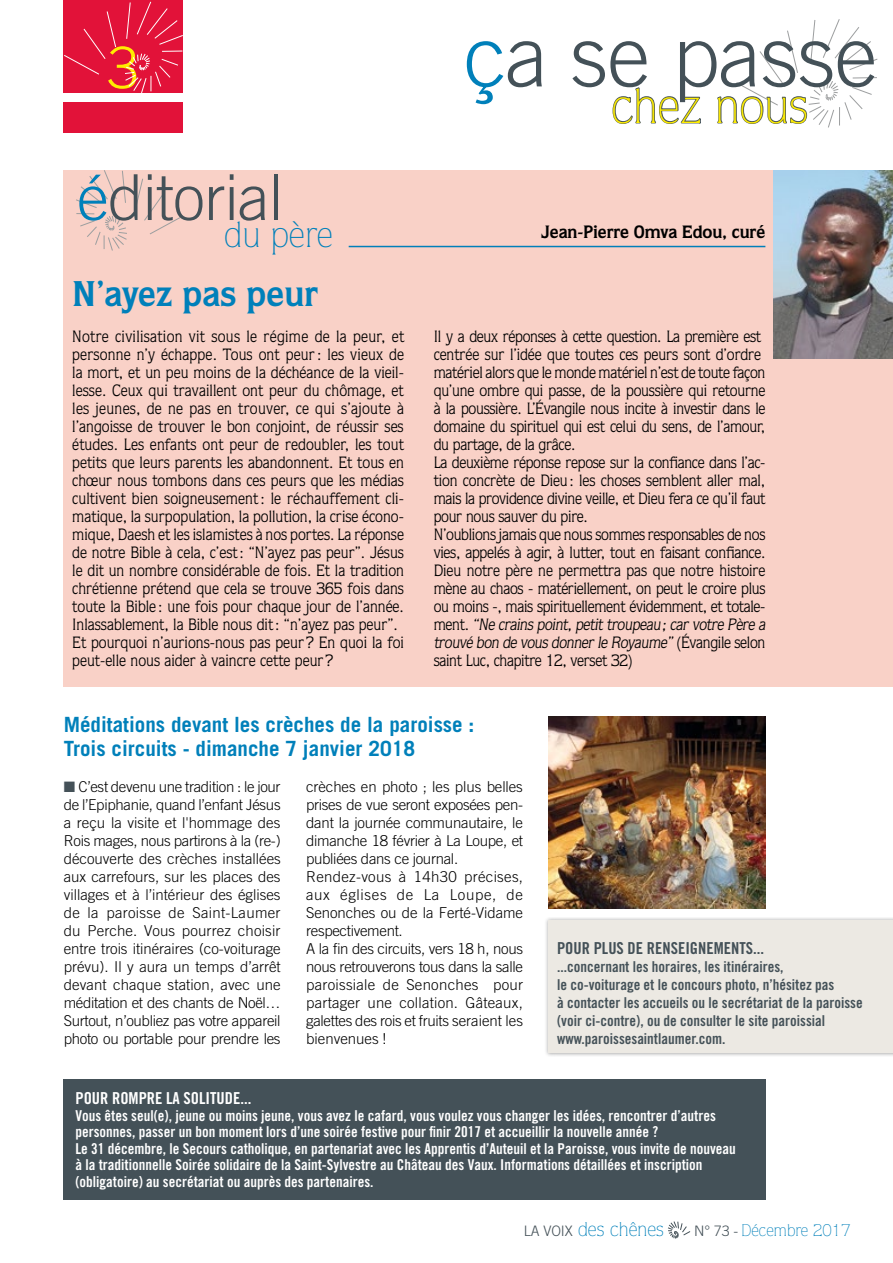
<style>
.page{position:relative;width:893px;height:1263px;background:#fff}
.page>*{position:absolute;margin:0;border:0;box-sizing:border-box;transform-origin:0 0}
.t1{font:300 85.35px "Trade Gothic";letter-spacing:-.01em;color:#445158}
.t2{font:300 63.3px "Trade Gothic";letter-spacing:-.01em;color:#445158}
.t3{font:300 57.45px "Trade Gothic";color:#ffed00}
.t4{font:300 49.2px "Quorum";color:#ffed00}
.t5{font:300 36.45px "Quorum";color:#0080ba}
.t6{font:700 36px "Quorum";color:#0080ba}
.t7{font:700 21px/24px "Trade Gothic";color:#0080ba}
.t8{font:300 19.8px "Quorum";color:#0080ba}
.t9{font:700 18px "Quorum";letter-spacing:-.01em;color:#000}
.t10{font:300 16.8px "Quorum";color:#0080ba}
.t11{font:16.5px/18px "Quorum";color:#000;scale:.95 1}
.t12{font:16.5px/18px "Quorum";letter-spacing:-.02em;color:#000;scale:.95 1}
.t13{font:16.5px "Trade Gothic Bold Cond Twenty";color:#445158}
.t14{font:16.5px "Trade Gothic Bold Cond Twenty";color:#fff}
.t15{font:300 15px/18px "Trade Gothic";letter-spacing:-.02em;color:#000;text-align:justify}
.t16{font:15px/16.5px "Trade Gothic Bold Cond Twenty";color:#fff}
.t17{font:15px/18px "Trade Gothic Bold Cond Twenty";color:#445158}
.s1{color:#0080ba}
.s2{color:#445158}
.s3{font-family:"Trade Gothic";font-size:14.4px;color:#445158}
</style>
<div class="page">
<svg style="left:668px;top:1221px;width:22px;height:17px"></svg>
<div style="left:64px;top:0;width:119px;height:92px;background:#e21239"></div>
<div style="left:64px;top:102px;width:119px;height:31px;background:#e21239"></div>
<svg style="left:64px;top:11px;width:52px;height:64px"></svg>
<svg style="left:126px;top:2px;width:5px;height:37px"></svg>
<svg style="left:137px;top:1px;width:46px;height:44px"></svg>
<svg style="left:125px;top:51px;width:57px;height:42px"></svg>
<div style="left:64px;top:170px;width:829px;height:517px;background:#f9d1c7"></div>
<svg style="left:612px;top:87px;width:89px;height:37px"></svg>
<svg style="left:717px;top:19px;width:161px;height:109px"></svg>
<svg style="left:135px;top:178px;width:46px;height:56px"></svg>
<svg style="left:76px;top:170px;width:51px;height:81px"></svg>
<hr style="left:349px;top:246px;width:416px;height:1px;background:#0080ba">
<img style="left:774px;top:170px;width:119px;height:188px">
<div style="left:544px;top:917px;width:349px;height:139px;background:#000;opacity:.35"></div>
<div style="left:549px;top:920px;width:344px;height:133px;background:#ece9e3"></div>
<img style="left:549px;top:716px;width:216px;height:192px">
<div style="left:63px;top:1079px;width:702px;height:120px;background:#445158"></div>
<h3 class="t3" style="left:107px;top:34px;width:33px">3</h3>
<h2 class="t2" style="left:77px;top:160px;width:208px"><span class="s1">é</span>ditorial</h2>
<h3 class="t5" style="left:224px;top:213px;width:110px">du père</h3>
<h3 class="t6" style="left:72px;top:272px;width:248px">N’ayez pas peur</h3>
<h1 class="t1" style="left:464px;top:5px;width:415px"><span class="s1">ç</span>a se passe</h1>
<h3 class="t4" style="left:612px;top:77px;width:198px">chez nous</h3>
<p class="t9" style="left:541px;top:221px;width:226px">Jean-Pierre Omva Edou, curé</p>
<p class="t11" style="left:72px;top:327px;width:351px">Notre civilisation vit sous le régime de la peur, et personne n’y échappe. Tous ont peur: les vieux de la mort, et un peu moins de la déchéance de la vieil&shy;lesse. Ceux qui travaillent ont peur du chômage, et les jeunes, de ne pas en trouver, ce qui s’ajoute à l’angoisse de trouver le bon conjoint, de réussir ses études. Les enfants ont peur de redoubler, les tout petits que leurs parents les abandonnent. Et tous en chœur nous tombons dans ces peurs que les médias cultivent bien soigneusement: le réchauffement cli&shy;matique, la surpopulation, la pollution, la crise écono&shy;mique, Daesh et les islamistes à nos portes. La réponse de notre Bible à cela, c’est: “N’ayez pas peur”. Jésus le dit un nombre considérable de fois. Et la tradition chrétienne prétend que cela se trouve 365 fois dans toute la Bible : une fois pour chaque jour de l’année.<br>Inlassablement, la Bible nous dit: “n’ayez pas peur”.<br>Et pourquoi n’aurions-nous pas peur? En quoi la foi peut-elle nous aider à vaincre cette peur?</p>
<p class="t12" style="left:434px;top:327px;width:353px">Il y a deux réponses à cette question. La première est centrée sur l’idée que toutes ces peurs sont d’ordre matériel alors que le monde matériel n’est de toute façon qu’une ombre qui passe, de la poussière qui retourne à la poussière. L’Évangile nous incite à investir dans le domaine du spirituel qui est celui du sens, de l’amour, du partage, de la grâce.<br>La deuxième réponse repose sur la confiance dans l’ac&shy;tion concrète de Dieu: les choses semblent aller mal, mais la providence divine veille, et Dieu fera ce qu’il faut pour nous sauver du pire.<br>N’oublions jamais que nous sommes responsables de nos vies, appelés à agir, à lutter, tout en faisant confiance.<br>Dieu notre père ne permettra pas que notre histoire mène au chaos - matériellement, on peut le croire plus ou moins -, mais spirituellement évidemment, et totale&shy;m e n t . “Ne crains point,petittroupeau;car votre Père a trouvé bon de vous donner le Royaume” ( É va n g i l e s e l o n saint Luc, chapitre 12, verset 32)</p>
<h3 class="t7" style="left:64px;top:713px;width:412px">Méditations devant les crèches de la paroisse :<br>Trois circuits - dimanche 7 janvier 2018</h3>
<p class="t15" style="left:64px;top:777px;width:219px"><span class="s2">■</span> C’est devenu une tradition : le jour de l’Epiphanie, quand l’enfant Jésus a reçu la visite et l'hommage des Rois mages, nous partirons à la (re-) découverte des crèches installées aux carrefours, sur les places des villages et à l’intérieur des églises de la paroisse de Saint-Laumer du Perche. Vous pourrez choisir entre trois itinéraires (co-voiturage prévu). Il y aura un temps d’arrêt devant chaque station, avec une méditation et des chants de Noël… Surtout, n’oubliez pas votre appareil photo ou portable pour prendre les</p>
<p class="t15" style="left:306px;top:777px;width:218px;text-align:left">crèches en photo ; les plus belles prises de vue seront exposées pen&shy;dant la journée communautaire, le dimanche 18 février à La Loupe, et publiées dans ce journal.<br>Rendez-vous à 14h30 précises, aux églises de La Loupe, de<br>Senonches ou de la Ferté-Vidame respectivement.<br>A la fin des circuits, vers 18 h, nous nous retrouverons tous dans la salle paroissiale de Senonches pour partager une collation. Gâteaux, galettes des rois et fruits seraient les bienvenues !</p>
<p class="t13" style="left:557px;top:938px;width:209px">POUR PLUS DE RENSEIGNEMENTS...</p>
<p class="t17" style="left:557px;top:958px;width:307px">...concernant les horaires, les itinéraires,<br>le co-voiturage et le concours photo, n’hésitez pas<br>à contacter les accueils ou le secrétariat de la paroisse (voir ci-contre), ou de consulter le site paroissial www.paroissesaintlaumer.com.</p>
<p class="t14" style="left:75px;top:1088px;width:177px">POUR ROMPRE LA SOLITUDE...</p>
<p class="t16" style="left:75px;top:1107px;width:662px">Vous êtes seul(e), jeune ou moins jeune, vous avez le cafard, vous voulez vous changer les idées, rencontrer d’autres personnes, passer un bon moment lors d’une soirée festive pour finir 2017 et accueillir la nouvelle année ?<br>Le 31 décembre, le Secours catholique, en partenariat avec les Apprentis d’Auteuil et la Paroisse, vous invite de nouveau à la traditionnelle Soirée solidaire de la Saint-Sylvestre au Château des Vaux. Informations détaillées et inscription (obligatoire) au secrétariat ou auprès des partenaires.</p>
<h3 class="t8" style="left:524px;top:1218px;width:142px"><span class="s3">LA VOIX</span> des chênes</h3>
<p class="t10" style="left:694px;top:1221px;width:158px"><span class="s3">N° 73 -</span> Décembre 2017</p>
</div>
